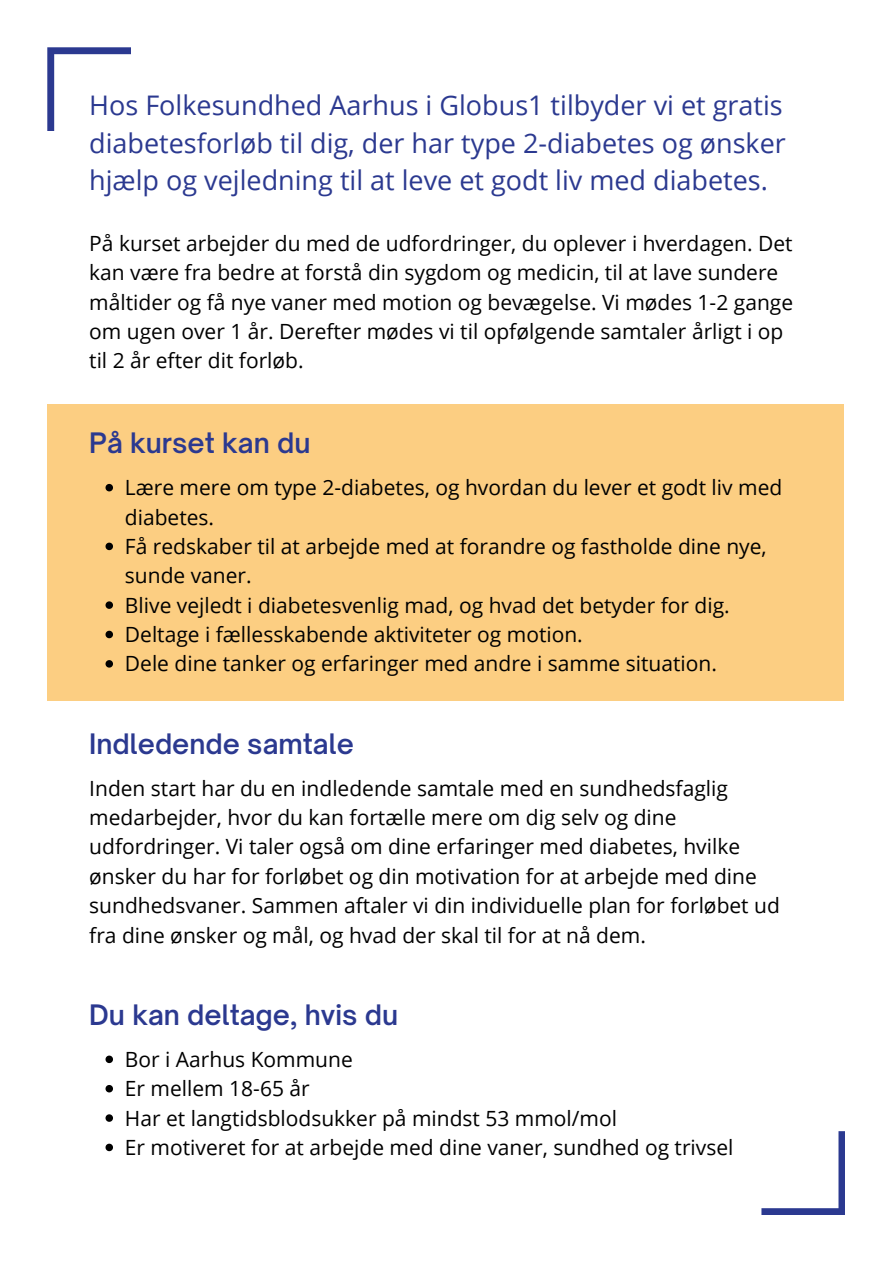
<style>
.page{position:relative;width:893px;height:1264px;background:#fff}
.page>*{position:absolute;margin:0;border:0;box-sizing:border-box;transform-origin:0 0}
.t1{font:27px/37.5px "Open Sans";color:#2b3990;text-align:justify}
.t2{font:600 27px "Open Sauce One";color:#2b3990}
.t3{font:21px/29.4px "Open Sans";color:#000}
</style>
<div class="page">
<div style="left:47px;top:404px;width:797px;height:296px;background:#fcce82"></div>
<svg style="left:105px;top:484px;width:8px;height:7px"></svg>
<svg style="left:105px;top:542px;width:8px;height:8px"></svg>
<svg style="left:105px;top:601px;width:8px;height:8px"></svg>
<svg style="left:105px;top:630px;width:8px;height:8px"></svg>
<svg style="left:105px;top:660px;width:8px;height:7px"></svg>
<svg style="left:105px;top:1055px;width:8px;height:8px"></svg>
<svg style="left:105px;top:1085px;width:8px;height:7px"></svg>
<svg style="left:105px;top:1114px;width:8px;height:7px"></svg>
<svg style="left:105px;top:1143px;width:8px;height:8px"></svg>
<svg style="left:47px;top:47px;width:84px;height:84px"></svg>
<svg style="left:761px;top:1131px;width:84px;height:83px"></svg>
<p class="t1" style="left:89px;top:86px;width:698px">Hos Folkesundhed Aarhus i Globus1 tilbyder vi et gratis diabetesforløb til dig, der har type 2-diabetes og ønsker hjælp og vejledning til at leve et godt liv med diabetes.</p>
<p class="t3" style="left:89px;top:228px;width:705px">På kurset arbejder du med de udfordringer, du oplever i hverdagen. Det kan være fra bedre at forstå din sygdom og medicin, til at lave sundere måltider og få nye vaner med motion og bevægelse. Vi mødes 1-2 gange om ugen over 1 år. Derefter mødes vi til opfølgende samtaler årligt i op til 2 år efter dit forløb.</p>
<p class="t2" style="left:89px;top:426px;width:223px">På kurset kan du</p>
<p class="t3" style="left:125px;top:472px;width:658px">Lære mere om type 2-diabetes, og hvordan du lever et godt liv med diabetes.<br>Få redskaber til at arbejde med at forandre og fastholde dine nye, sunde vaner.<br>Blive vejledt i diabetesvenlig mad, og hvad det betyder for dig.<br>Deltage i fællesskabende aktiviteter og motion.<br>Dele dine tanker og erfaringer med andre i samme situation.</p>
<p class="t2" style="left:89px;top:726px;width:266px">Indledende samtale</p>
<p class="t3" style="left:89px;top:772px;width:692px">Inden start har du en indledende samtale med en sundhedsfaglig medarbejder, hvor du kan fortælle mere om dig selv og dine udfordringer. Vi taler også om dine erfaringer med diabetes, hvilke ønsker du har for forløbet og din motivation for at arbejde med dine sundhedsvaner. Sammen aftaler vi din individuelle plan for forløbet ud fra dine ønsker og mål, og hvad der skal til for at nå dem.</p>
<p class="t2" style="left:89px;top:997px;width:310px">Du kan deltage, hvis du</p>
<p class="t3" style="left:125px;top:1043px;width:610px">Bor i Aarhus Kommune<br>Er mellem 18-65 år<br>Har et langtidsblodsukker på mindst 53 mmol/mol<br>Er motiveret for at arbejde med dine vaner, sundhed og trivsel</p>
</div>
